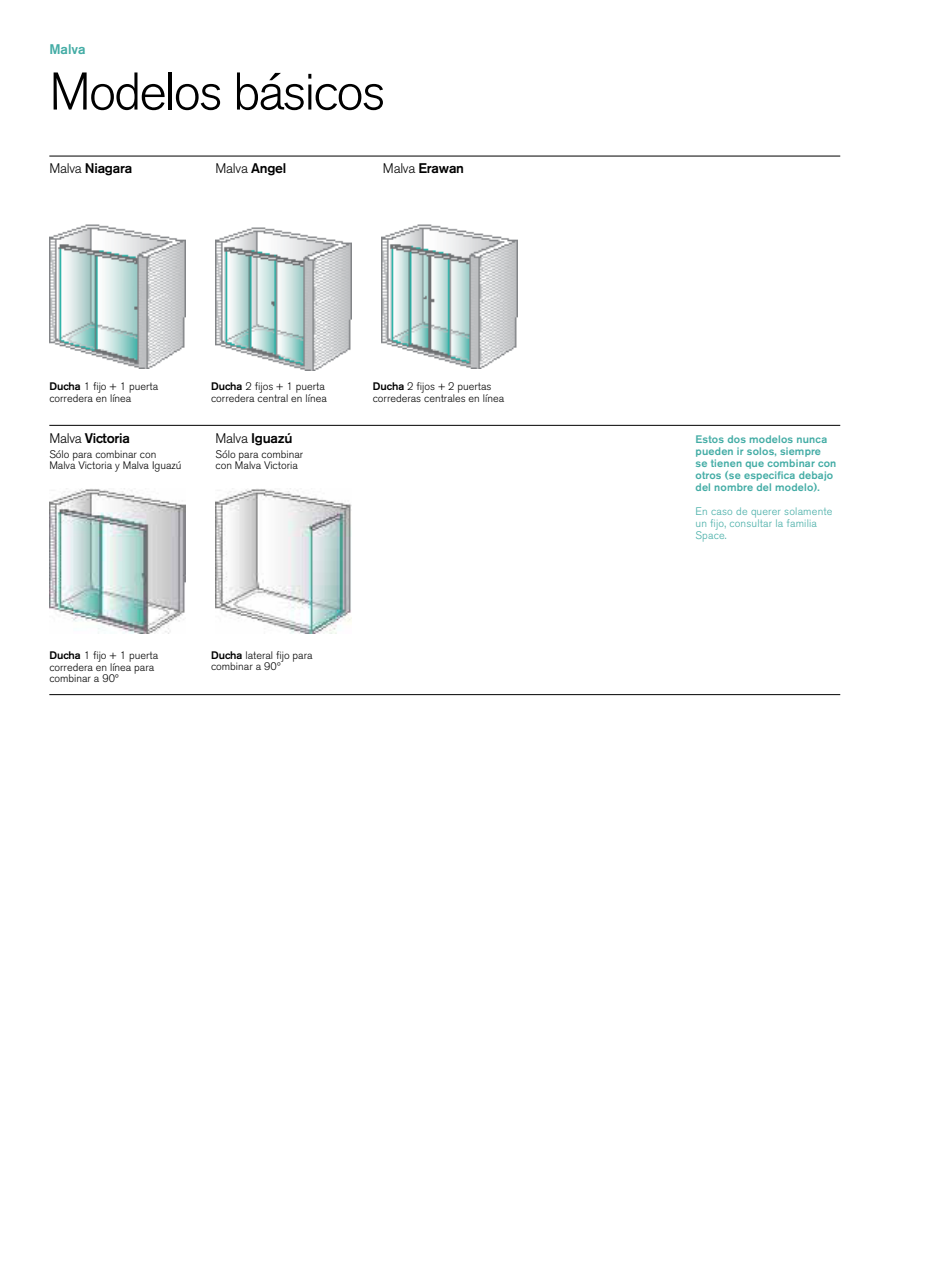
<style>
.page{position:relative;width:927px;height:1263px;background:#fff}
.page>*{position:absolute;margin:0;border:0;box-sizing:border-box;transform-origin:0 0}
.t1{font:300 52.5px "Akzidenz Grotesk BE";letter-spacing:-.04em;color:#000}
.t2{font:500 13.8px "Akzidenz Grotesk BE";letter-spacing:-.02em;color:#000}
.t3{font:300 13.8px "Akzidenz Grotesk BE";letter-spacing:-.02em;color:#000}
.t4{font:500 13.8px "Akzidenz Grotesk BE";color:#43aca5}
.t5{font:300 10.8px/11.7px "Akzidenz Grotesk BE";color:#000}
.t6{font:500 10.8px/12px "Akzidenz Grotesk BE";letter-spacing:.015em;color:#43aca5}
.t7{font:300 10.8px/12px "Akzidenz Grotesk BE";letter-spacing:.015em;color:#43aca5}
.s1{font-weight:300}
.s2{font-weight:500}
</style>
<div class="page">
<hr style="left:49px;top:156px;width:791px;height:1px;background:#000">
<hr style="left:49px;top:425px;width:791px;height:1px;background:#000">
<hr style="left:49px;top:694px;width:791px;height:1px;background:#000">
<img style="left:49px;top:224px;width:136px;height:144px">
<img style="left:381px;top:224px;width:136px;height:144px">
<img style="left:215px;top:227px;width:136px;height:144px">
<img style="left:49px;top:489px;width:136px;height:144px">
<img style="left:215px;top:489px;width:136px;height:144px">
<p class="t4" style="left:49px;top:41px;width:38px">Malva</p>
<h1 class="t1" style="left:49px;top:62px;width:338px">Modelos básicos</h1>
<p class="t2" style="left:49px;top:160px;width:84px"><span class="s1">Malva</span> Niagara</p>
<p class="t3" style="left:215px;top:161px;width:72px">Malva <span class="s2">Angel</span></p>
<p class="t2" style="left:383px;top:160px;width:83px"><span class="s1">Malva</span> Erawan</p>
<p class="t5" style="left:49px;top:380px;width:110px"><span class="s2">Ducha</span> 1 fijo + 1 puerta corredera en línea</p>
<p class="t2" style="left:49px;top:430px;width:82px"><span class="s1">Malva</span> Victoria</p>
<p class="t5" style="left:49px;top:448px;width:134px">Sólo para combinar con<br>Malva Victoria y Malva Iguazú</p>
<p class="t5" style="left:211px;top:380px;width:117px"><span class="s2">Ducha</span> 2 fijos + 1 puerta corredera central en línea</p>
<p class="t5" style="left:373px;top:380px;width:133px"><span class="s2">Ducha</span> 2 fijos + 2 puertas correderas centrales en línea</p>
<p class="t2" style="left:215px;top:430px;width:79px"><span class="s1">Malva</span> Iguazú</p>
<p class="t5" style="left:215px;top:448px;width:89px">Sólo para combinar con Malva Victoria</p>
<p class="t5" style="left:49px;top:650px;width:110px"><span class="s2">Ducha</span> 1 fijo + 1 puerta corredera en línea para combinar a 90º</p>
<p class="t5" style="left:211px;top:649px;width:103px"><span class="s2">Ducha</span> lateral fijo para combinar a 90º</p>
<p class="t6" style="left:696px;top:433px;width:142px">Estos dos modelos nunca pueden ir solos, siempre<br>se tienen que combinar con otros (se especifica debajo del nombre del modelo).</p>
<p class="t7" style="left:696px;top:506px;width:138px">En caso de querer solamente un fijo, consultar la familia<br>Space.</p>
</div>
